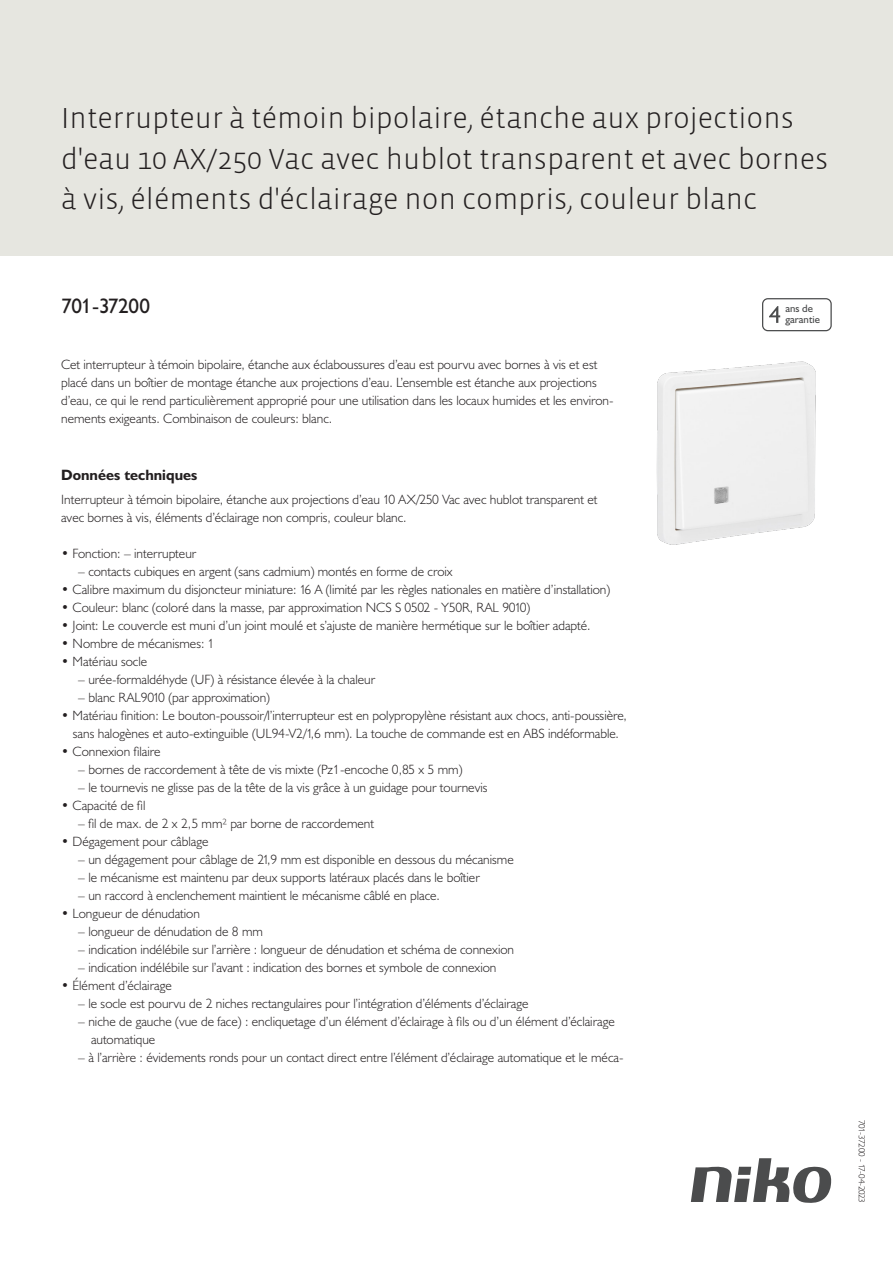
<style>
.page{position:relative;width:893px;height:1263px;background:#fff}
.page>*{position:absolute;margin:0;border:0;box-sizing:border-box;transform-origin:0 0}
.Title_datasheets{font:300 29.7px/40.5px "Vista Sans";color:#231f20}
.Article_number{font:21px "Humanist 521 BT";letter-spacing:-.015em;color:#231f20}
.Titles_parts{font:700 15px "Humanist 521 BT";color:#231f20}
.USP_Bullets_level_2{font:300 13.5px/18px "Humanist 521 BT";color:#231f20}
.USP_Bullets{font:300 13.5px/18px "Humanist 521 BT";color:#231f20;text-align:center}
.Platte_tekst_CAB{font:300 13.5px/18px "Humanist 521 BT";color:#231f20}
.t1{font:10.8px/10.8px "Humanist 521 BT";color:#4b4c4d}
.Revision{font:300 9px "Humanist 521 BT";letter-spacing:-.05em;color:#231f20}
</style>
<div class="page">
<svg style="left:691px;top:1158px;width:141px;height:45px"></svg>
<div style="left:0;top:0;width:893px;height:255px;background:#e6e6e0"></div>
<svg style="left:762px;top:298px;width:70px;height:33px"></svg>
<img style="left:656px;top:361px;width:160px;height:184px">
<p class="Title_datasheets" style="left:61px;top:99px;width:769px">Interrupteur à témoin bipolaire, étanche aux projections d'eau 10 AX/250 Vac avec hublot transparent et avec bornes à vis, éléments d'éclairage non compris, couleur blanc</p>
<p class="Article_number" style="left:61px;top:293px;width:90px">701-37200</p>
<p class="t1" style="left:785px;top:303px;width:36px">ans de garantie</p>
<p class="Platte_tekst_CAB" style="left:61px;top:355px;width:554px">Cet interrupteur à témoin bipolaire, étanche aux éclaboussures d’eau est pourvu avec bornes à vis et est placé dans un boîtier de montage étanche aux projections d’eau. L’ensemble est étanche aux projections d’eau, ce qui le rend particulièrement approprié pour une utilisation dans les locaux humides et les environ&shy;nements exigeants. Combinaison de couleurs: blanc.</p>
<p class="Titles_parts" style="left:61px;top:465px;width:138px">Données techniques</p>
<p class="Platte_tekst_CAB" style="left:61px;top:490px;width:538px">Interrupteur à témoin bipolaire, étanche aux projections d’eau 10 AX/250 Vac avec hublot transparent et avec bornes à vis, éléments d’éclairage non compris, couleur blanc.</p>
<p class="USP_Bullets" style="left:61px;top:544px;width:137px">• Fonction: – interrupteur</p>
<p class="USP_Bullets_level_2" style="left:78px;top:562px;width:376px">– contacts cubiques en argent (sans cadmium) montés en forme de croix</p>
<p class="USP_Bullets" style="left:61px;top:580px;width:551px">• Calibre maximum du disjoncteur miniature: 16 A (limité par les règles nationales en matière d’installation)</p>
<p class="USP_Bullets" style="left:61px;top:598px;width:471px">• Couleur: blanc (coloré dans la masse, par approximation NCS S 0502 - Y50R, RAL 9010)</p>
<p class="USP_Bullets" style="left:61px;top:616px;width:531px">• Joint: Le couvercle est muni d’un joint moulé et s’ajuste de manière hermétique sur le boîtier adapté.</p>
<p class="USP_Bullets" style="left:61px;top:634px;width:155px">• Nombre de mécanismes: 1</p>
<p class="USP_Bullets" style="left:61px;top:652px;width:88px">• Matériau socle</p>
<p class="USP_Bullets_level_2" style="left:78px;top:670px;width:299px">– urée-formaldéhyde (UF) à résistance élevée à la chaleur</p>
<p class="USP_Bullets_level_2" style="left:78px;top:688px;width:193px">– blanc RAL9010 (par approximation)</p>
<p class="USP_Bullets" style="left:61px;top:706px;width:567px">• Matériau finition: Le bouton-poussoir/l’interrupteur est en polypropylène résistant aux chocs, anti-poussière, sans halogènes et auto-extinguible (UL94-V2/1,6 mm). La touche de commande est en ABS indéformable.</p>
<p class="USP_Bullets" style="left:61px;top:742px;width:101px">• Connexion filaire</p>
<p class="USP_Bullets_level_2" style="left:78px;top:760px;width:386px">– bornes de raccordement à tête de vis mixte (Pz1-encoche 0,85 x 5 mm)</p>
<p class="USP_Bullets_level_2" style="left:78px;top:778px;width:411px">– le tournevis ne glisse pas de la tête de la vis grâce à un guidage pour tournevis</p>
<p class="USP_Bullets" style="left:61px;top:796px;width:86px">• Capacité de fil</p>
<p class="USP_Bullets_level_2" style="left:78px;top:814px;width:297px">– fil de max. de 2 x 2,5 mm² par borne de raccordement</p>
<p class="USP_Bullets" style="left:61px;top:832px;width:149px">• Dégagement pour câblage</p>
<p class="USP_Bullets_level_2" style="left:78px;top:850px;width:437px">– un dégagement pour câblage de 21,9 mm est disponible en dessous du mécanisme</p>
<p class="USP_Bullets_level_2" style="left:78px;top:868px;width:403px">– le mécanisme est maintenu par deux supports latéraux placés dans le boîtier</p>
<p class="USP_Bullets_level_2" style="left:78px;top:886px;width:363px">– un raccord à enclenchement maintient le mécanisme câblé en place.</p>
<p class="USP_Bullets" style="left:61px;top:904px;width:140px">• Longueur de dénudation</p>
<p class="USP_Bullets_level_2" style="left:78px;top:922px;width:186px">– longueur de dénudation de 8 mm</p>
<p class="USP_Bullets_level_2" style="left:78px;top:940px;width:437px">– indication indélébile sur l’arrière : longueur de dénudation et schéma de connexion</p>
<p class="USP_Bullets_level_2" style="left:78px;top:958px;width:420px">– indication indélébile sur l’avant : indication des bornes et symbole de connexion</p>
<p class="USP_Bullets" style="left:61px;top:976px;width:112px">• Élément d’éclairage</p>
<p class="USP_Bullets_level_2" style="left:78px;top:994px;width:452px">– le socle est pourvu de 2 niches rectangulaires pour l’intégration d’éléments d’éclairage</p>
<p class="USP_Bullets_level_2" style="left:91px;top:1012px;width:525px;text-indent:-13px">– niche de gauche (vue de face) : encliquetage d’un élément d’éclairage à fils ou d’un élément d’éclairage automatique</p>
<p class="USP_Bullets_level_2" style="left:78px;top:1048px;width:547px">– à l’arrière : évidements ronds pour un contact direct entre l’élément d’éclairage automatique et le méca-</p>
<p class="Revision" style="left:868px;top:1120px;width:85px;rotate:90deg">701-37200 - 17-04-2023</p>
</div>
